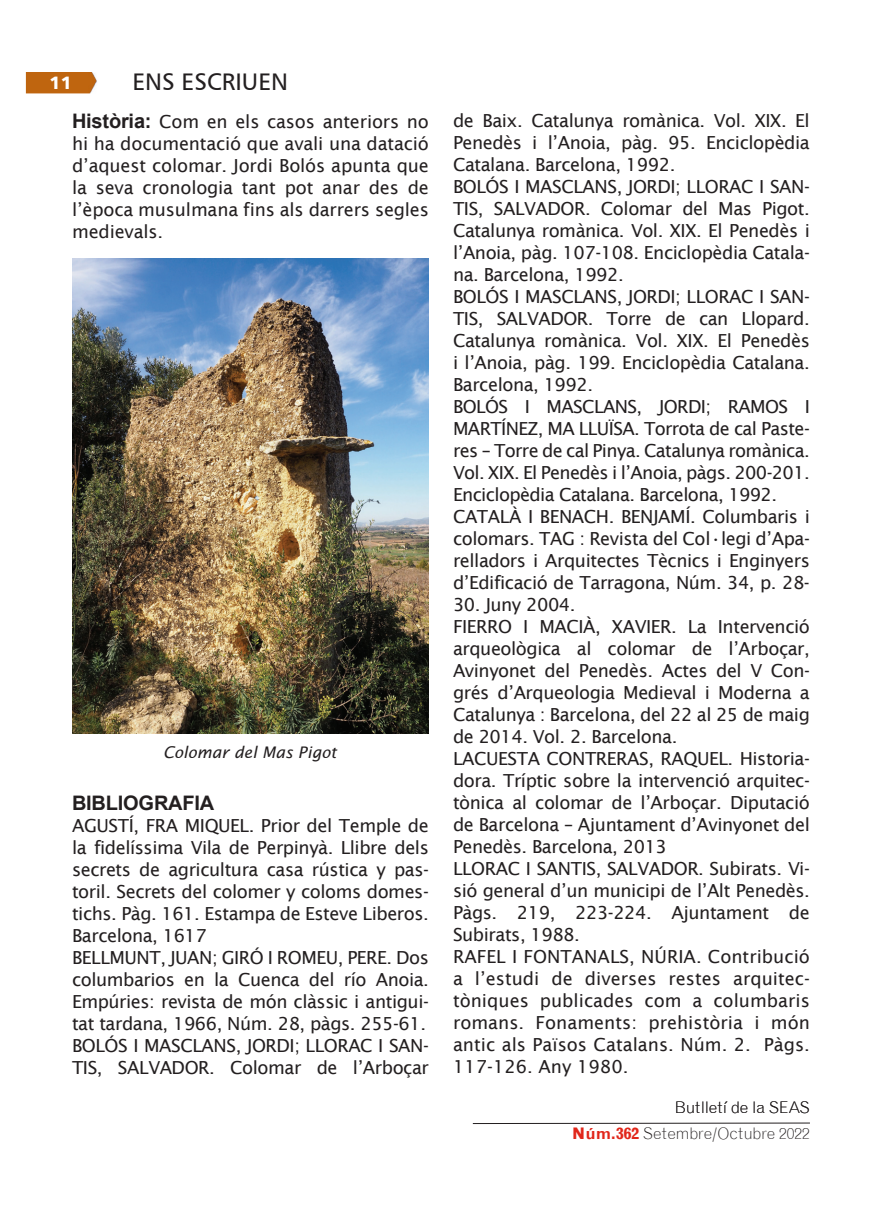
<style>
.page{position:relative;width:882px;height:1219px;background:#fff}
.page>*{position:absolute;margin:0;border:0;box-sizing:border-box;transform-origin:0 0}
.t1{font:24px "Humanist 777 BT Roman B";color:#231f20}
.t2{font:700 20px "Arial";letter-spacing:-.01em;color:#231f20}
.t3{font:18px/22px "Lucida Sans";letter-spacing:-.025em;color:#231f20}
.t4{font:18px "Humanist 777 BT Black B";color:#fff}
.t5{font:300 16px "Grotesque";color:#231f20}
.t6{font:16px "Lucida Sans Ita";color:#231f20}
.s1{font-family:"Arial";font-weight:700;font-size:20px}
.s2{font-weight:700;color:#e1271b}
</style>
<div class="page">
<hr style="left:473px;top:1122px;width:337px;height:2px;background:#231f20">
<img style="left:26px;top:72px;width:71px;height:22px">
<img style="left:72px;top:258px;width:357px;height:476px">
<p class="t4" style="left:50px;top:71px;width:24px">11</p>
<h1 class="t1" style="left:132px;top:67px;width:157px">ENS ESCRIUEN</h1>
<p class="t3" style="left:72px;top:110px;width:358px;text-align:justify"><span class="s1">Història:</span> Com en els casos anteriors no hi ha documentació que avali una datació d’aquest colomar. Jordi Bolós apunta que la seva cronologia tant pot anar des de l’època musulmana fins als darrers segles medievals.</p>
<p class="t6" style="left:163px;top:743px;width:175px">Colomar del Mas Pigot</p>
<p class="t2" style="left:72px;top:789px;width:144px">BIBLIOGRAFIA</p>
<p class="t3" style="left:72px;top:814px;width:358px">AGUSTÍ, FRA MIQUEL. Prior del Temple de la fidelíssima Vila de Perpinyà. Llibre dels secrets de agricultura casa rústica y pas&shy;toril. Secrets del colomer y coloms domes&shy;tichs. Pàg. 161. Estampa de Esteve Liberos.<br>Barcelona, 1617<br>BELLMUNT, JUAN; GIRÓ I ROMEU, PERE. Dos columbarios en la Cuenca del río Anoia.<br>Empúries: revista de món clàssic i antigui&shy;tat tardana, 1966, Núm. 28, pàgs. 255-61.<br>BOLÓS I MASCLANS, JORDI; LLORAC I SAN-TIS, SALVADOR. Colomar de l’Arboçar</p>
<p class="t3" style="left:453px;top:110px;width:358px">de Baix. Catalunya romànica. Vol. XIX. El Penedès i l’Anoia, pàg. 95. Enciclopèdia Catalana. Barcelona, 1992.<br>BOLÓS I MASCLANS, JORDI; LLORAC I SAN-TIS, SALVADOR. Colomar del Mas Pigot.<br>Catalunya romànica. Vol. XIX. El Penedès i l’Anoia, pàg. 107-108. Enciclopèdia Catala&shy;na. Barcelona, 1992.<br>BOLÓS I MASCLANS, JORDI; LLORAC I SAN-TIS, SALVADOR. Torre de can Llopard.<br>Catalunya romànica. Vol. XIX. El Penedès i l’Anoia, pàg. 199. Enciclopèdia Catalana.<br>Barcelona, 1992.<br>BOLÓS I MASCLANS, JORDI; RAMOS I MARTÍNEZ, MA LLUÏSA. Torrota de cal Paste&shy;res – Torre de cal Pinya. Catalunya romànica.<br>Vol. XIX. El Penedès i l’Anoia, pàgs. 200-201.<br>Enciclopèdia Catalana. Barcelona, 1992.<br>CATALÀ I BENACH. BENJAMÍ. Columbaris i colomars. TAG : Revista del Col•legi d’Apa&shy;relladors i Arquitectes Tècnics i Enginyers d’Edificació de Tarragona, Núm. 34, p. 28-</p>
<p class="t3" style="left:453px;top:594px;width:358px">30. Juny 2004.<br>FIERRO I MACIÀ, XAVIER. La Intervenció arqueològica al colomar de l’Arboçar, Avinyonet del Penedès. Actes del V Con&shy;grés d’Arqueologia Medieval i Moderna a Catalunya : Barcelona, del 22 al 25 de maig de 2014. Vol. 2. Barcelona.<br>LACUESTA CONTRERAS, RAQUEL. Historia&shy;dora. Tríptic sobre la intervenció arquitec&shy;tònica al colomar de l’Arboçar. Diputació de Barcelona – Ajuntament d’Avinyonet del Penedès. Barcelona, 2013<br>LLORAC I SANTIS, SALVADOR. Subirats. Vi&shy;sió general d’un municipi de l’Alt Penedès.<br>Pàgs. 219, 223-224. Ajuntament de Subirats, 1988.<br>RAFEL I FONTANALS, NÚRIA. Contribució a l’estudi de diverses restes arquitec&shy;tòniques publicades com a columbaris romans. Fonaments: prehistòria i món antic als Països Catalans. Núm. 2. Pàgs.<br>117-126. Any 1980.</p>
<p class="t5" style="left:674px;top:1098px;width:137px">Butlletí de la SEAS</p>
<p class="t5" style="left:572px;top:1124px;width:239px"><span class="s2">Núm.362</span> Setembre/Octubre 2022</p>
</div>
